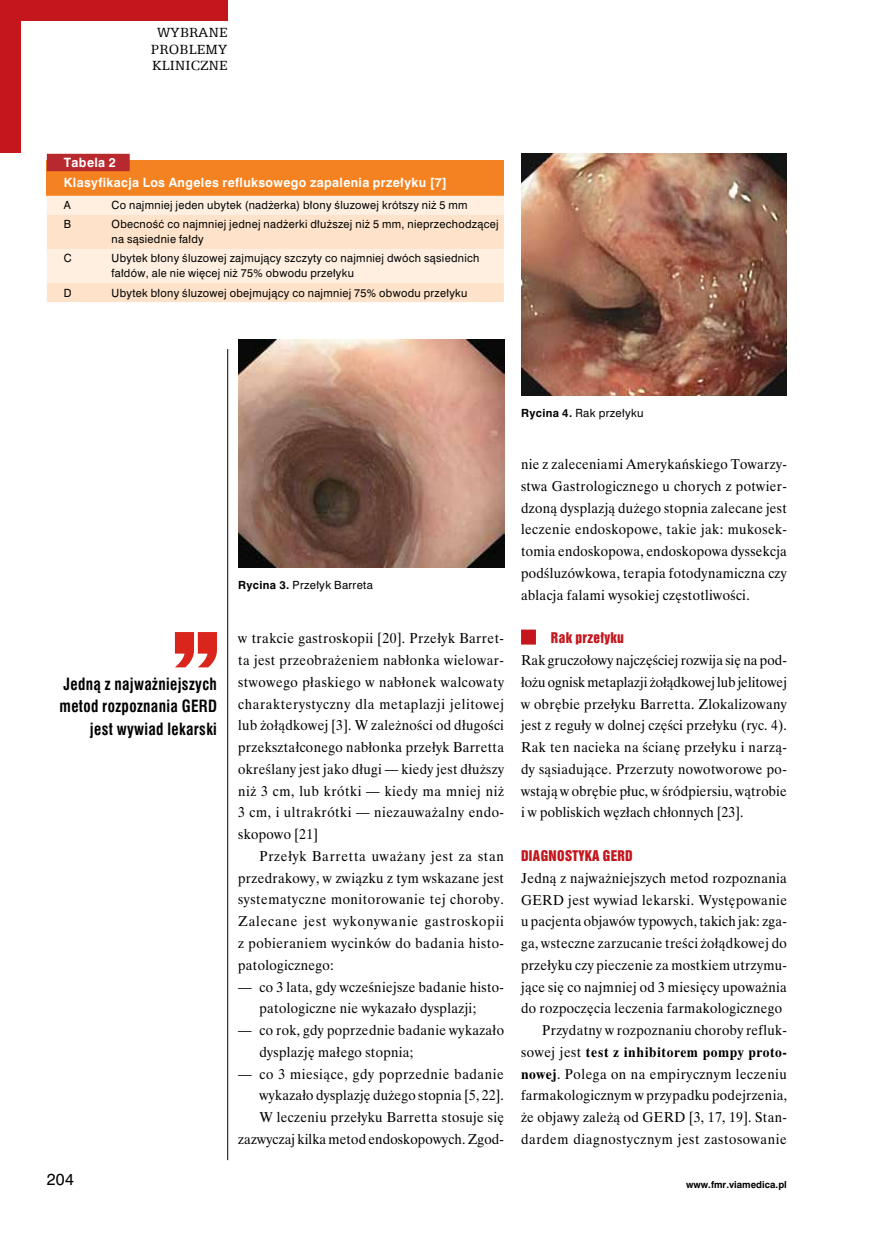
<style>
.page{position:relative;width:872px;height:1234px;background:#fff}
.page>*{position:absolute;margin:0;border:0;box-sizing:border-box;transform-origin:0 0}
.t1{font:700 16.5px/22.5px "Swis 721 Cn EU";letter-spacing:.025em;color:#000;text-align:right;scale:.92 1}
.t2{font:15px/16.5px "Egyptian 505 EU";letter-spacing:.015em;color:#000;text-align:center}
.t3{font:15px "Swis 721 PL";color:#000}
.t4{font:14.25px/21.8px "Time Ibis EE";letter-spacing:.025em;color:#000;text-align:justify;scale:.95 1}
.t5{font:700 14.25px "Time Ibis EE";letter-spacing:.04em;color:#000;scale:.95 1}
.t6{font:14.25px "Time Ibis EE";letter-spacing:.045em;color:#000;scale:.95 1}
.t7{font:13.5px "Swis 921 EU";letter-spacing:.025em;color:#c4161c}
.t8{font:700 12px/20.4px "Swis 721 PL";letter-spacing:.03em;color:#fff}
.t9{font:10.5px/15px "Swis 721 PL";letter-spacing:.03em;color:#000}
.t10{font:700 9px "Swis 721 PL";color:#000}
.s1{font-weight:700}
.s2{font-weight:400}
</style>
<div class="page">
<hr style="left:227px;top:153px;width:1px;height:1006px;background:#000">
<div style="left:0;top:0;width:227px;height:21px;background:#c4161c"></div>
<div style="left:0;top:0;width:21px;height:153px;background:#c4161c"></div>
<div style="left:223px;top:142px;width:11px;height:207px;background:#fff"></div>
<div style="left:521px;top:629px;width:15px;height:15px;background:#c4161c"></div>
<img style="left:238px;top:339px;width:266px;height:228px">
<img style="left:521px;top:153px;width:266px;height:242px">
<svg style="left:175px;top:632px;width:42px;height:35px"></svg>
<div style="left:47px;top:160px;width:457px;height:36px;background:#f58220"></div>
<svg style="left:47px;top:196px;width:457px;height:106px;background:#fee8d5"></svg>
<div style="left:47px;top:154px;width:83px;height:17px;background:#b8292f"></div>
<p class="t2" style="left:151px;top:24px;width:78px">WYBRANE<br>PROBLEMY<br>KLINICZNE</p>
<p class="t8" style="left:64px;top:152px;width:385px">Tabela 2<br>Klasyfikacja Los Angeles refluksowego zapalenia przełyku [7]</p>
<p class="t9" style="left:64px;top:198px;width:8px">A</p>
<p class="t9" style="left:112px;top:198px;width:357px">Co najmniej jeden ubytek (nadżerka) błony śluzowej krótszy niż 5 mm</p>
<p class="t9" style="left:64px;top:217px;width:9px">B</p>
<p class="t9" style="left:112px;top:217px;width:388px">Obecność co najmniej jednej nadżerki dłuższej niż 5 mm, nieprzechodzącej na sąsiednie fałdy</p>
<p class="t9" style="left:64px;top:251px;width:9px">C</p>
<p class="t9" style="left:112px;top:251px;width:369px">Ubytek błony śluzowej zajmujący szczyty co najmniej dwóch sąsiednich fałdów, ale nie więcej niż 75% obwodu przełyku</p>
<p class="t9" style="left:64px;top:285px;width:9px">D</p>
<p class="t9" style="left:112px;top:285px;width:357px">Ubytek błony śluzowej obejmujący co najmniej 75% obwodu przełyku</p>
<p class="t1" style="left:60px;top:673px;width:173px">Jedną z najważniejszych metod rozpoznania GERD jest wywiad lekarski</p>
<p class="t9" style="left:238px;top:577px;width:136px"><span class="s1">Rycina 3.</span> Przełyk Barreta</p>
<p class="t4" style="left:238px;top:627px;width:281px">w trakcie gastroskopii [20]. Przełyk Barret&shy;ta jest przeobrażeniem nabłonka wielowar&shy;stwowego płaskiego w nabłonek walcowaty charakterystyczny dla metaplazji jelitowej lub żołądkowej [3]. W zależności od długości przekształconego nabłonka przełyk Barretta określany jest jako długi — kiedy jest dłuższy niż 3 cm, lub krótki — kiedy ma mniej niż 3 cm, i ultrakrótki — niezauważalny endo&shy;skopowo [21]</p>
<p class="t4" style="left:238px;top:844px;width:281px;text-indent:21px">Przełyk Barretta uważany jest za stan przedrakowy, w związku z tym wskazane jest systematyczne monitorowanie tej choroby.<br>Zalecane jest wykonywanie gastroskopii z pobieraniem wycinków do badania histo&shy;patologicznego:</p>
<p class="t4" style="left:238px;top:975px;width:281px;text-align:center">— co 3 lata, gdy wcześniejsze badanie histo&shy;patologiczne nie wykazało dysplazji;</p>
<p class="t4" style="left:259px;top:1018px;width:259px;text-indent:-21px">— co rok, gdy poprzednie badanie wykazało dysplazję małego stopnia;</p>
<p class="t4" style="left:238px;top:1062px;width:281px;text-align:right">— co 3 miesiące, gdy poprzednie badanie wykazało dysplazję dużego stopnia [5, 22].<br>W leczeniu przełyku Barretta stosuje się zazwyczaj kilka metod endoskopowych. Zgod-</p>
<p class="t9" style="left:521px;top:405px;width:124px"><span class="s1">Rycina 4.</span> Rak przełyku</p>
<p class="t4" style="left:521px;top:453px;width:281px">nie z zaleceniami Amerykańskiego Towarzy&shy;stwa Gastrologicznego u chorych z potwier&shy;dzoną dysplazją dużego stopnia zalecane jest leczenie endoskopowe, takie jak: mukosek&shy;tomia endoskopowa, endoskopowa dyssekcja podśluzówkowa, terapia fotodynamiczna czy ablacja falami wysokiej częstotliwości.</p>
<p class="t7" style="left:551px;top:629px;width:75px">Rak przełyku</p>
<p class="t4" style="left:521px;top:649px;width:281px">Rak gruczołowy najczęściej rozwija się na pod&shy;łożu ognisk metaplazji żołądkowej lub jelitowej w obrębie przełyku Barretta. Zlokalizowany jest z reguły w dolnej części przełyku (ryc. 4).<br>Rak ten nacieka na ścianę przełyku i narzą&shy;dy sąsiadujące. Przerzuty nowotworowe po&shy;wstają w obrębie płuc, w śródpiersiu, wątrobie i w pobliskich węzłach chłonnych [23].</p>
<p class="t7" style="left:521px;top:846px;width:113px">Diagnostyka GERD</p>
<p class="t4" style="left:521px;top:866px;width:281px">Jedną z najważniejszych metod rozpoznania</p>
<p class="t4" style="left:521px;top:888px;width:281px">GERD jest wywiad lekarski. Występowanie</p>
<p class="t4" style="left:521px;top:910px;width:281px">u pacjenta objawów typowych, takich jak: zga-</p>
<p class="t4" style="left:521px;top:931px;width:281px">ga, wsteczne zarzucanie treści żołądkowej do</p>
<p class="t4" style="left:521px;top:953px;width:281px">przełyku czy pieczenie za mostkiem utrzymu-</p>
<p class="t4" style="left:521px;top:975px;width:281px">jące się co najmniej od 3 miesięcy upoważnia</p>
<p class="t4" style="left:521px;top:997px;width:276px">do rozpoczęcia leczenia farmakologicznego</p>
<p class="t4" style="left:542px;top:1018px;width:259px">Przydatny w rozpoznaniu choroby refluk-</p>
<p class="t5" style="left:521px;top:1043px;width:281px"><span class="s2">sowej jest</span> test z inhibitorem pompy proto-</p>
<p class="t4" style="left:521px;top:1062px;width:281px"><span class="s1">nowej</span>. Polega on na empirycznym leczeniu</p>
<p class="t4" style="left:521px;top:1084px;width:281px">farmakologicznym w przypadku podejrzenia,</p>
<p class="t4" style="left:521px;top:1105px;width:281px">że objawy zależą od GERD [3, 17, 19]. Stan-</p>
<p class="t6" style="left:521px;top:1129px;width:281px">dardem diagnostycznym jest zastosowanie</p>
<p class="t3" style="left:47px;top:1169px;width:29px">204</p>
<p class="t10" style="left:686px;top:1178px;width:102px">www.fmr.viamedica.pl</p>
</div>
